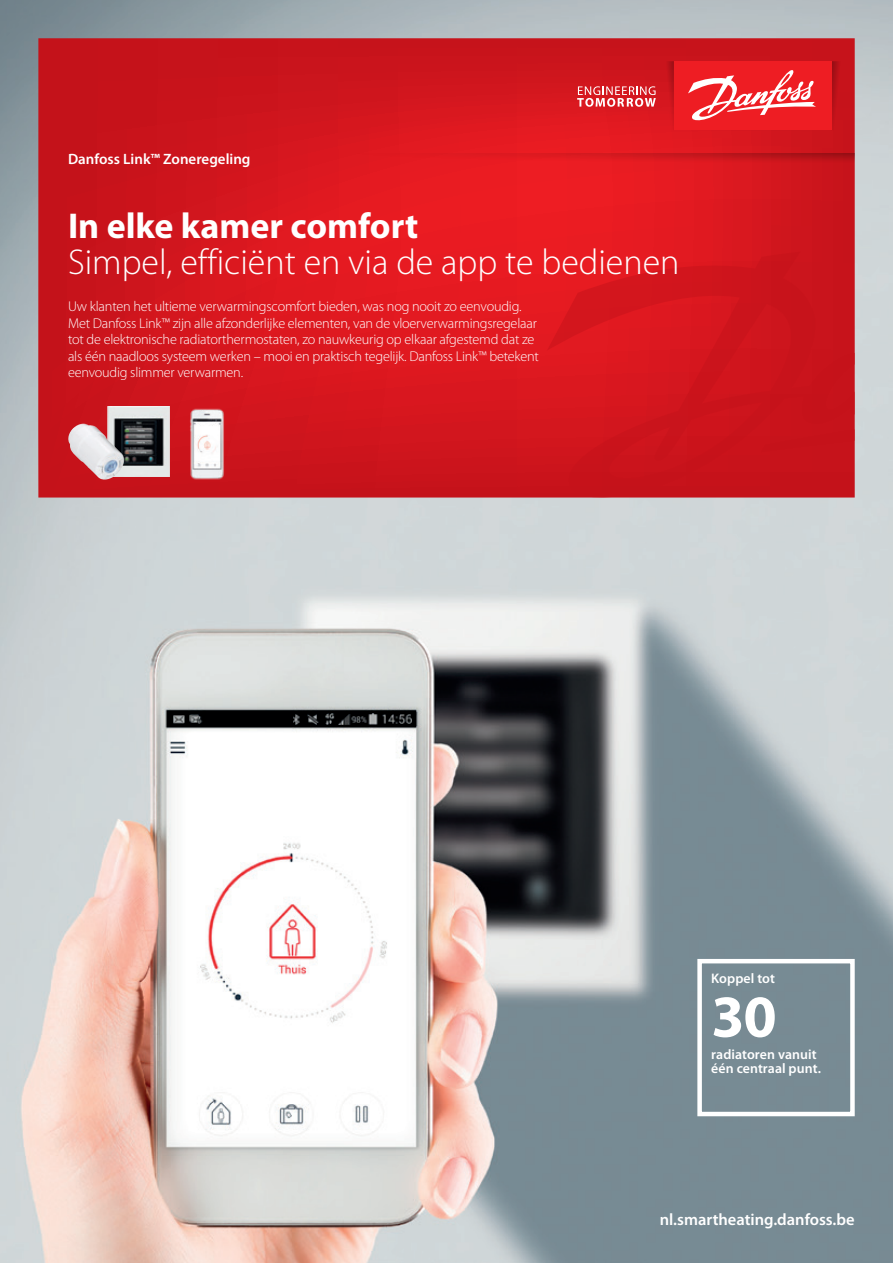
<style>
.page{position:relative;width:893px;height:1263px;background:#fff}
.page>*{position:absolute;margin:0;border:0;box-sizing:border-box;transform-origin:0 0}
.t1{font:700 60px "Myriad Pro";color:#fff}
.t2{font:300 36px "Myriad Pro";color:#fff}
.t3{font:700 36px "Myriad Pro";color:#fff}
.t4{font:600 16.5px "Myriad Pro";color:#fff}
.t5{font:600 15px "Myriad Pro";color:#fff}
.t6{font:300 14.25px/16.5px "Myriad Pro";letter-spacing:-.015em;color:#fff}
.t7{font:600 13.8px/13.8px "Myriad Pro";letter-spacing:.005em;color:#fff}
</style>
<div class="page">
<img style="left:0;top:0;width:893px;height:1263px">
<svg style="left:38px;top:38px;width:817px;height:459px;background:#d4161e"></svg>
<svg style="left:547px;top:237px;width:308px;height:260px;background:#d0151c"></svg>
<svg style="left:832px;top:61px;width:12px;height:69px"></svg>
<svg style="left:358px;top:153px;width:497px;height:13px;background:#d7181f"></svg>
<div style="left:674px;top:61px;width:158px;height:69px;background:#ee1d23"></div>
<svg style="left:577px;top:61px;width:97px;height:69px;background:#d72a31"></svg>
<svg style="left:688px;top:70px;width:128px;height:51px"></svg>
<img style="left:184px;top:401px;width:46px;height:85px">
<div style="left:697px;top:959px;width:158px;height:157px;border:4px solid #fff"></div>
<img style="left:108px;top:407px;width:62px;height:70px">
<img style="left:68px;top:424px;width:56px;height:56px">
<p class="t5" style="left:68px;top:151px;width:184px">Danfoss Link™ Zoneregeling</p>
<h2 class="t3" style="left:68px;top:205px;width:352px">In elke kamer comfort</h2>
<h2 class="t2" style="left:68px;top:242px;width:613px">Simpel, efficiënt en via de app te bedienen</h2>
<p class="t6" style="left:68px;top:298px;width:472px">Uw klanten het ultieme verwarmingscomfort bieden, was nog nooit zo eenvoudig.<br>Met Danfoss Link™ zijn alle afzonderlijke elementen, van de vloerverwarmingsregelaar tot de elektronische radiatorthermostaten, zo nauwkeurig op elkaar afgestemd dat ze als één naadloos systeem werken – mooi en praktisch tegelijk. Danfoss Link™ betekent eenvoudig slimmer verwarmen.</p>
<p class="t7" style="left:711px;top:972px;width:65px">Koppel tot</p>
<h1 class="t1" style="left:711px;top:983px;width:67px">30</h1>
<p class="t7" style="left:711px;top:1048px;width:111px">radiatoren vanuit één centraal punt.</p>
<p class="t4" style="left:660px;top:1210px;width:196px">nl.smartheating.danfoss.be</p>
</div>
